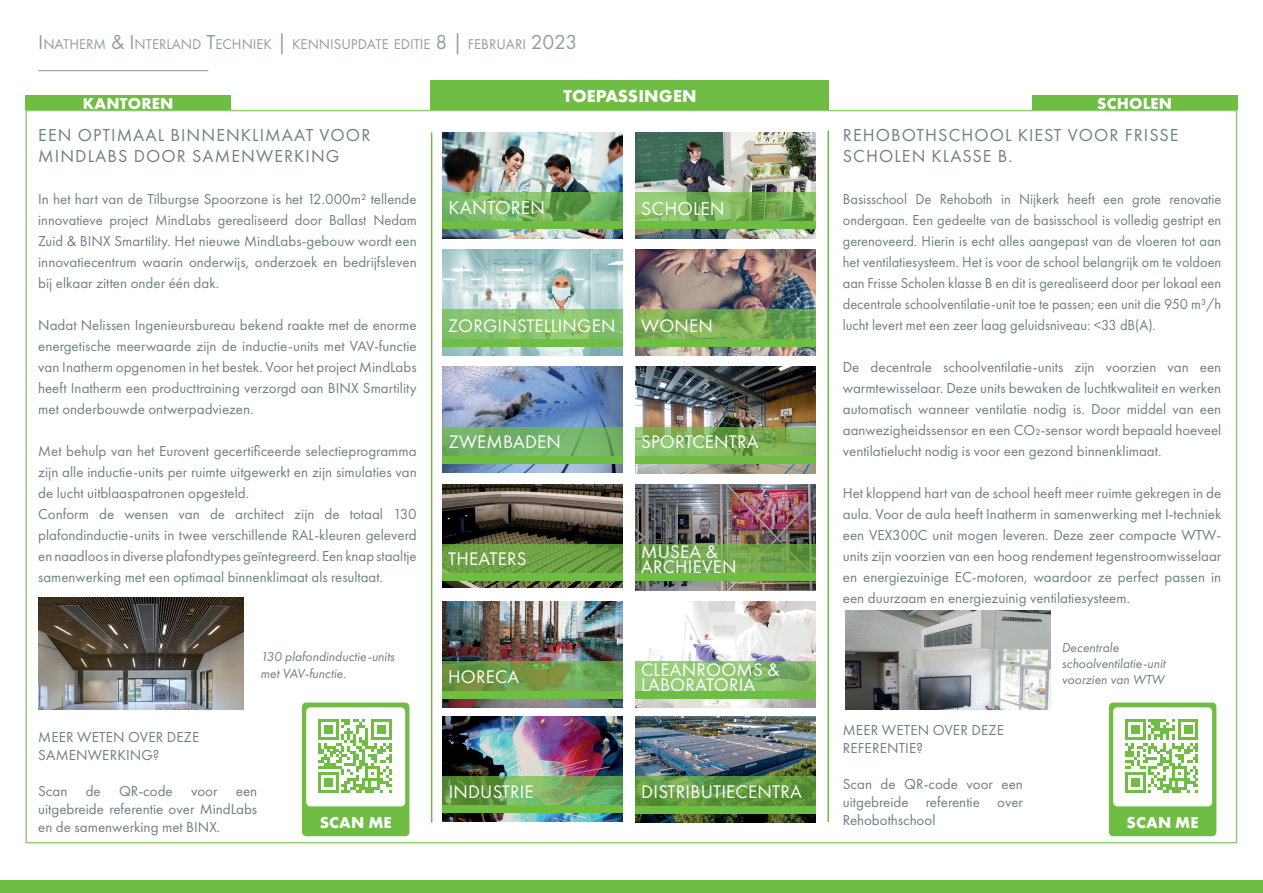
<style>
.page{position:relative;width:1263px;height:893px;background:#fff}
.page>*{position:absolute;margin:0;border:0;box-sizing:border-box;transform-origin:0 0}
.t1{font:19.5px "Futura PT";letter-spacing:.01em;color:#fff}
.t2{font:19.05px "Futura PT";letter-spacing:.01em;color:#fff}
.t3{font:18.9px/14.4px "Futura PT";letter-spacing:.01em;color:#fff}
.t4{font:18px/21px "Futura PT";letter-spacing:.06em;color:#6e8086}
.t5{font:700 18px "Futura PT";letter-spacing:.01em;color:#fff}
.t6{font:700 16.5px "Futura PT";letter-spacing:.01em;color:#fff}
.t7{font:15px/21px "Futura PT";color:#6e8086;text-align:justify}
.t8{font:15px/21px "Futura PT";color:#6e8086;text-align:justify;scale:.96 1}
.t9{font:14.7px "Futura PT";color:#929ea2}
.t10{font:italic 13.5px/16.2px "Futura PT";color:#6e8086}
.s1{font-size:21px}
</style>
<div class="page">
<img style="left:38px;top:597px;width:205px;height:113px">
<img style="left:845px;top:611px;width:205px;height:99px">
<hr style="left:38px;top:70px;width:170px;height:1px;background:#929ea2">
<img style="left:442px;top:250px;width:181px;height:106px">
<img style="left:635px;top:250px;width:181px;height:106px">
<img style="left:635px;top:132px;width:181px;height:106px">
<img style="left:635px;top:367px;width:181px;height:106px">
<img style="left:635px;top:601px;width:181px;height:107px">
<img style="left:443px;top:367px;width:180px;height:106px">
<img style="left:442px;top:601px;width:181px;height:107px">
<img style="left:442px;top:484px;width:181px;height:104px">
<img style="left:635px;top:484px;width:181px;height:106px">
<img style="left:443px;top:716px;width:180px;height:106px">
<div style="left:635px;top:222px;width:181px;height:7px;background:#70bd43"></div>
<div style="left:442px;top:574px;width:181px;height:7px;background:#70bd43"></div>
<div style="left:635px;top:574px;width:181px;height:7px;background:#70bd43"></div>
<div style="left:443px;top:805px;width:180px;height:8px;background:#70bd43"></div>
<div style="left:635px;top:457px;width:181px;height:7px;background:#70bd43"></div>
<div style="left:635px;top:691px;width:181px;height:7px;background:#70bd43"></div>
<div style="left:442px;top:339px;width:181px;height:8px;background:#70bd43"></div>
<div style="left:635px;top:339px;width:181px;height:8px;background:#70bd43"></div>
<div style="left:443px;top:456px;width:180px;height:8px;background:#70bd43"></div>
<div style="left:442px;top:691px;width:181px;height:7px;background:#70bd43"></div>
<svg style="left:635px;top:192px;width:181px;height:30px;background:#7db45d"></svg>
<svg style="left:442px;top:544px;width:181px;height:30px;background:#6ba042"></svg>
<svg style="left:635px;top:544px;width:181px;height:30px;background:#6fa44c"></svg>
<svg style="left:443px;top:776px;width:180px;height:29px;background:#6ba454"></svg>
<svg style="left:635px;top:427px;width:181px;height:30px;background:#7db259"></svg>
<svg style="left:635px;top:661px;width:181px;height:30px;background:#8cc16f"></svg>
<svg style="left:442px;top:310px;width:181px;height:29px;background:#86c36e"></svg>
<svg style="left:635px;top:310px;width:181px;height:29px;background:#76a854"></svg>
<svg style="left:443px;top:427px;width:180px;height:29px;background:#73b169"></svg>
<svg style="left:442px;top:661px;width:181px;height:30px;background:#6e9a48"></svg>
<img style="left:442px;top:132px;width:181px;height:106px">
<div style="left:442px;top:222px;width:181px;height:7px;background:#70bd43"></div>
<svg style="left:442px;top:192px;width:181px;height:30px;background:#71af5d"></svg>
<img style="left:635px;top:716px;width:180px;height:107px">
<div style="left:635px;top:806px;width:181px;height:7px;background:#70bd43"></div>
<svg style="left:635px;top:776px;width:181px;height:30px;background:#5f993f"></svg>
<hr style="left:431px;top:132px;width:1px;height:691px;background:#70bd43">
<hr style="left:827px;top:131px;width:2px;height:691px;background:#70bd43">
<div style="left:431px;top:80px;width:398px;height:30px;background:#70bd43"></div>
<div style="left:0;top:880px;width:1263px;height:13px;background:#70bd43"></div>
<div style="left:26px;top:95px;width:205px;height:15px;background:#70bd43"></div>
<div style="left:1032px;top:95px;width:205px;height:15px;background:#70bd43"></div>
<div style="left:302px;top:702px;width:107px;height:134px;background:#70bd43;border-radius:4px"></div>
<div style="left:1109px;top:702px;width:107px;height:134px;background:#70bd43;border-radius:4px"></div>
<div style="left:306px;top:707px;width:99px;height:99px;background:#fff;border-radius:4px"></div>
<svg style="left:318px;top:719px;width:73px;height:74px"></svg>
<div style="left:1113px;top:707px;width:99px;height:99px;background:#fff;border-radius:4px"></div>
<svg style="left:1125px;top:719px;width:73px;height:74px"></svg>
<p class="t9" style="left:38px;top:36px;width:541px"><span class="s1">I</span>NATHERM <span class="s1">&amp; I</span>NTERLAND <span class="s1">T</span>ECHNIEK <span class="s1">|</span> KENNISUPDATE EDITIE <span class="s1">8 |</span> FEBRUARI <span class="s1">2023</span></p>
<p class="t5" style="left:563px;top:84px;width:135px">TOEPASSINGEN</p>
<p class="t6" style="left:83px;top:92px;width:92px">KANTOREN</p>
<p class="t6" style="left:1097px;top:92px;width:76px">SCHOLEN</p>
<p class="t4" style="left:38px;top:125px;width:334px">EEN OPTIMAAL BINNENKLIMAAT VOOR<br>MINDLABS DOOR SAMENWERKING</p>
<p class="t7" style="left:38px;top:189px;width:380px">In het hart van de Tilburgse Spoorzone is het 12.000m² tellende innovatieve project MindLabs gerealiseerd door Ballast Nedam Zuid &amp; BINX Smartility. Het nieuwe MindLabs-gebouw wordt een innovatiecentrum waarin onderwijs, onderzoek en bedrijfsleven bij elkaar zitten onder één dak.</p>
<p class="t7" style="left:38px;top:315px;width:380px">Nadat Nelissen Ingenieursbureau bekend raakte met de enorme energetische meerwaarde zijn de inductie-units met VAV-functie van Inatherm opgenomen in het bestek. Voor het project MindLabs heeft Inatherm een producttraining verzorgd aan BINX Smartility met onderbouwde ontwerpadviezen.</p>
<p class="t7" style="left:38px;top:441px;width:380px;text-align:left">Met behulp van het Eurovent gecertificeerde selectieprogramma zijn alle inductie-units per ruimte uitgewerkt en zijn simulaties van de lucht uitblaaspatronen opgesteld.<br>Conform de wensen van de architect zijn de totaal 130 plafondinductie-units in twee verschillende RAL-kleuren geleverd en naadloos in diverse plafondtypes geïntegreerd. Een knap staaltje samenwerking met een optimaal binnenklimaat als resultaat.</p>
<p class="t10" style="left:261px;top:649px;width:136px">130 plafondinductie-units met VAV-functie.</p>
<h1 class="t1" style="left:448px;top:196px;width:98px">KANTOREN</h1>
<h1 class="t1" style="left:641px;top:197px;width:85px">SCHOLEN</h1>
<p class="t3" style="left:448px;top:318px;width:169px">ZORGINSTELLINGEN</p>
<p class="t3" style="left:641px;top:318px;width:73px">WONEN</p>
<p class="t3" style="left:449px;top:434px;width:114px">ZWEMBADEN</p>
<p class="t3" style="left:448px;top:552px;width:80px">THEATERS</p>
<p class="t3" style="left:448px;top:670px;width:73px">HORECA</p>
<p class="t3" style="left:641px;top:435px;width:119px">SPORTCENTRA</p>
<p class="t3" style="left:641px;top:545px;width:97px">MUSEA &amp;<br>ARCHIEVEN</p>
<p class="t3" style="left:641px;top:663px;width:140px">CLEANROOMS &amp;<br>LABORATORIA</p>
<p class="t4" style="left:843px;top:125px;width:337px">REHOBOTHSCHOOL KIEST VOOR FRISSE<br>SCHOLEN KLASSE B.</p>
<p class="t8" style="left:843px;top:189px;width:396px">Basisschool De Rehoboth in Nijkerk heeft een grote renovatie ondergaan. Een gedeelte van de basisschool is volledig gestript en gerenoveerd. Hierin is echt alles aangepast van de vloeren tot aan het ventilatiesysteem. Het is voor de school belangrijk om te voldoen aan Frisse Scholen klasse B en dit is gerealiseerd door per lokaal een decentrale schoolventilatie-unit toe te passen; een unit die 950 m³/h lucht levert met een zeer laag geluidsniveau: &lt;33 dB(A).</p>
<p class="t7" style="left:843px;top:357px;width:380px">De decentrale schoolventilatie-units zijn voorzien van een warmtewisselaar. Deze units bewaken de luchtkwaliteit en werken automatisch wanneer ventilatie nodig is. Door middel van een aanwezigheidssensor en een CO₂-sensor wordt bepaald hoeveel ventilatielucht nodig is voor een gezond binnenklimaat.</p>
<p class="t7" style="left:843px;top:483px;width:380px">Het kloppend hart van de school heeft meer ruimte gekregen in de aula. Voor de aula heeft Inatherm in samenwerking met I-techniek een VEX300C unit mogen leveren. Deze zeer compacte WTW&shy;units zijn voorzien van een hoog rendement tegenstroomwisselaar en energiezuinige EC-motoren, waardoor ze perfect passen in een duurzaam en energiezuinig ventilatiesysteem.</p>
<p class="t10" style="left:1062px;top:639px;width:105px">Decentrale schoolventilatie-unit voorzien van WTW</p>
<p class="t7" style="left:38px;top:728px;width:163px;line-height:18px">MEER WETEN OVER DEZE<br>SAMENWERKING?</p>
<p class="t7" style="left:38px;top:782px;width:221px;line-height:18px">Scan de QR-code voor een uitgebreide referentie over MindLabs en de samenwerking met BINX.</p>
<p class="t7" style="left:843px;top:721px;width:163px;line-height:18px">MEER WETEN OVER DEZE<br>REFERENTIE?</p>
<p class="t7" style="left:843px;top:775px;width:182px;line-height:18px">Scan de QR-code voor een uitgebreide referentie over Rehobothschool</p>
<p class="t3" style="left:449px;top:784px;width:86px">INDUSTRIE</p>
<p class="t2" style="left:641px;top:781px;width:162px">DISTRIBUTIECENTRA</p>
<p class="t6" style="left:320px;top:811px;width:73px">SCAN ME</p>
<p class="t6" style="left:1127px;top:811px;width:73px">SCAN ME</p>
</div>
